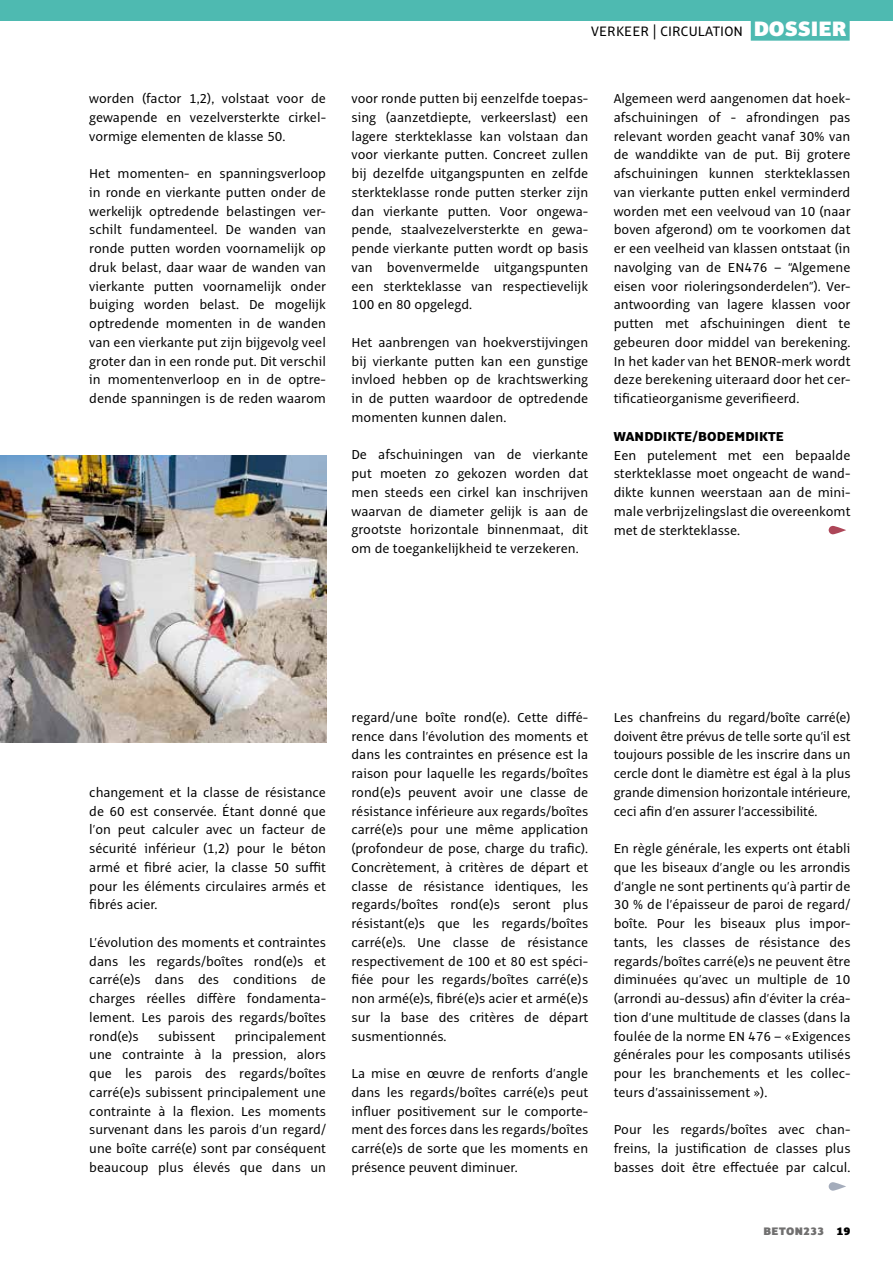
<style>
.page{position:relative;width:893px;height:1263px;background:#fff}
.page>*{position:absolute;margin:0;border:0;box-sizing:border-box;transform-origin:0 0}
.t1{font:15px "Alto Pro";letter-spacing:.01em;color:#000}
.t2{font:14.25px/18.8px "Alto Pro";color:#000;text-align:justify}
.t3{font:800 14.25px "Alto Pro";letter-spacing:.01em;color:#000}
.t4{font:900 12px "Alto Pro";letter-spacing:.04em;color:#706f6f}
.s1{font-weight:900;font-size:22.95px;color:#fff}
.s2{color:#000}
</style>
<div class="page">
<div style="left:0;top:0;width:893px;height:21px;background:#4ebab1"></div>
<div style="left:751px;top:18px;width:99px;height:23px;background:#4ebab1"></div>
<svg style="left:829px;top:1182px;width:17px;height:9px"></svg>
<svg style="left:829px;top:526px;width:17px;height:8px"></svg>
<img style="left:0;top:455px;width:326px;height:288px">
<p class="t2" style="left:89px;top:89px;width:238px">worden (factor 1,2), volstaat voor de gewapende en vezelversterkte cirkel&shy;vormige elementen de klasse 50.</p>
<p class="t2" style="left:89px;top:164px;width:238px">Het momenten- en spanningsverloop in ronde en vierkante putten onder de werkelijk optredende belastingen ver&shy;schilt fundamenteel. De wanden van ronde putten worden voornamelijk op druk belast, daar waar de wanden van vierkante putten voornamelijk onder buiging worden belast. De mogelijk optredende momenten in de wanden van een vierkante put zijn bijgevolg veel groter dan in een ronde put. Dit verschil in momentenverloop en in de optre&shy;dende spanningen is de reden waarom</p>
<p class="t1" style="left:591px;top:22px;width:257px">VERKEER | CIRCULATION <span class="s1">DOSSIER</span></p>
<p class="t2" style="left:351px;top:89px;width:238px">voor ronde putten bij eenzelfde toepas&shy;sing (aanzetdiepte, verkeerslast) een lagere sterkteklasse kan volstaan dan voor vierkante putten. Concreet zullen bij dezelfde uitgangspunten en zelfde sterkteklasse ronde putten sterker zijn dan vierkante putten. Voor ongewa&shy;pende, staalvezelversterkte en gewa&shy;pende vierkante putten wordt op basis van bovenvermelde uitgangspunten een sterkteklasse van respectievelijk 100 en 80 opgelegd.</p>
<p class="t2" style="left:351px;top:333px;width:238px">Het aanbrengen van hoekverstijvingen bij vierkante putten kan een gunstige invloed hebben op de krachtswerking in de putten waardoor de optredende momenten kunnen dalen.</p>
<p class="t2" style="left:351px;top:445px;width:238px">De afschuiningen van de vierkante put moeten zo gekozen worden dat men steeds een cirkel kan inschrijven waarvan de diameter gelijk is aan de grootste horizontale binnenmaat, dit om de toegankelijkheid te verzekeren.</p>
<p class="t2" style="left:614px;top:89px;width:238px">Algemeen werd aangenomen dat hoek&shy;afschuiningen of - afrondingen pas relevant worden geacht vanaf 30% van de wanddikte van de put. Bij grotere afschuiningen kunnen sterkteklassen van vierkante putten enkel verminderd worden met een veelvoud van 10 (naar boven afgerond) om te voorkomen dat er een veelheid van klassen ontstaat (in navolging van de EN476 – “Algemene eisen voor rioleringsonderdelen”). Ver&shy;antwoording van lagere klassen voor putten met afschuiningen dient te gebeuren door middel van berekening.<br>In het kader van het BENOR-merk wordt deze berekening uiteraard door het cer&shy;tificatieorganisme geverifieerd.</p>
<p class="t3" style="left:614px;top:427px;width:172px">WANDDIKTE/BODEMDIKTE</p>
<p class="t2" style="left:614px;top:446px;width:238px">Een putelement met een bepaalde sterkteklasse moet ongeacht de wand&shy;dikte kunnen weerstaan aan de mini&shy;male verbrijzelingslast die overeenkomt met de sterkteklasse.</p>
<p class="t2" style="left:89px;top:783px;width:238px">changement et la classe de résistance de 60 est conservée. Étant donné que l’on peut calculer avec un facteur de sécurité inférieur (1,2) pour le béton armé et fibré acier, la classe 50 suffit pour les éléments circulaires armés et fibrés acier.</p>
<p class="t2" style="left:89px;top:933px;width:238px">L’évolution des moments et contraintes dans les regards/boîtes rond(e)s et carré(e)s dans des conditions de charges réelles diffère fondamenta&shy;lement. Les parois des regards/boîtes rond(e)s</p>
<p class="t2" style="left:89px;top:1027px;width:238px;text-indent:145px">principalement une contrainte à la pression, alors que les parois des regards/boîtes carré(e)s subissent principalement une contrainte à la flexion. Les moments survenant dans les parois d’un regard/ une boîte carré(e) sont par conséquent beaucoup plus élevés que dans un</p>
<p class="t2" style="left:158px;top:1027px;width:59px">subissent</p>
<p class="t2" style="left:351px;top:708px;width:238px">regard/une boîte rond(e). Cette diffé&shy;rence dans l’évolution des moments et dans les contraintes en présence est la raison pour laquelle les regards/boîtes rond(e)s peuvent avoir une classe de résistance inférieure aux regards/boîtes carré(e)s pour une même application (profondeur de pose, charge du trafic).<br>Concrètement, à critères de départ et classe de résistance identiques, les regards/boîtes rond(e)s seront plus résistant(e)s que les regards/boîtes carré(e)s. Une classe de résistance respectivement de 100 et 80 est spéci&shy;fiée pour les regards/boîtes carré(e)s non armé(e)s, fibré(e)s acier et armé(e)s sur la base des critères de départ susmentionnés.</p>
<p class="t2" style="left:351px;top:1064px;width:238px">La mise en œuvre de renforts d’angle dans les regards/boîtes carré(e)s peut influer positivement sur le comporte&shy;ment des forces dans les regards/boîtes carré(e)s de sorte que les moments en présence peuvent diminuer.</p>
<p class="t2" style="left:614px;top:708px;width:238px">Les chanfreins du regard/boîte carré(e) doivent être prévus de telle sorte qu’il est toujours possible de les inscrire dans un cercle dont le diamètre est égal à la plus grande dimension horizontale intérieure, ceci afin d’en assurer l’accessibilité.</p>
<p class="t2" style="left:614px;top:839px;width:238px">En règle générale, les experts ont établi que les biseaux d’angle ou les arrondis d’angle ne sont pertinents qu’à partir de 30 % de l’épaisseur de paroi de regard/ boîte. Pour les biseaux plus impor&shy;tants, les classes de résistance des regards/boîtes carré(e)s ne peuvent être diminuées qu’avec un multiple de 10 (arrondi au-dessus) afin d’éviter la créa&shy;tion d’une multitude de classes (dans la foulée de la norme EN 476 – «Exigences générales pour les composants utilisés pour les branchements et les collec&shy;teurs d’assainissement »).</p>
<p class="t2" style="left:614px;top:1120px;width:238px">Pour les regards/boîtes avec chan&shy;freins, la justification de classes plus basses doit être effectuée par calcul.</p>
<p class="t4" style="left:763px;top:1223px;width:88px">BETON233 <span class="s2">19</span></p>
</div>
